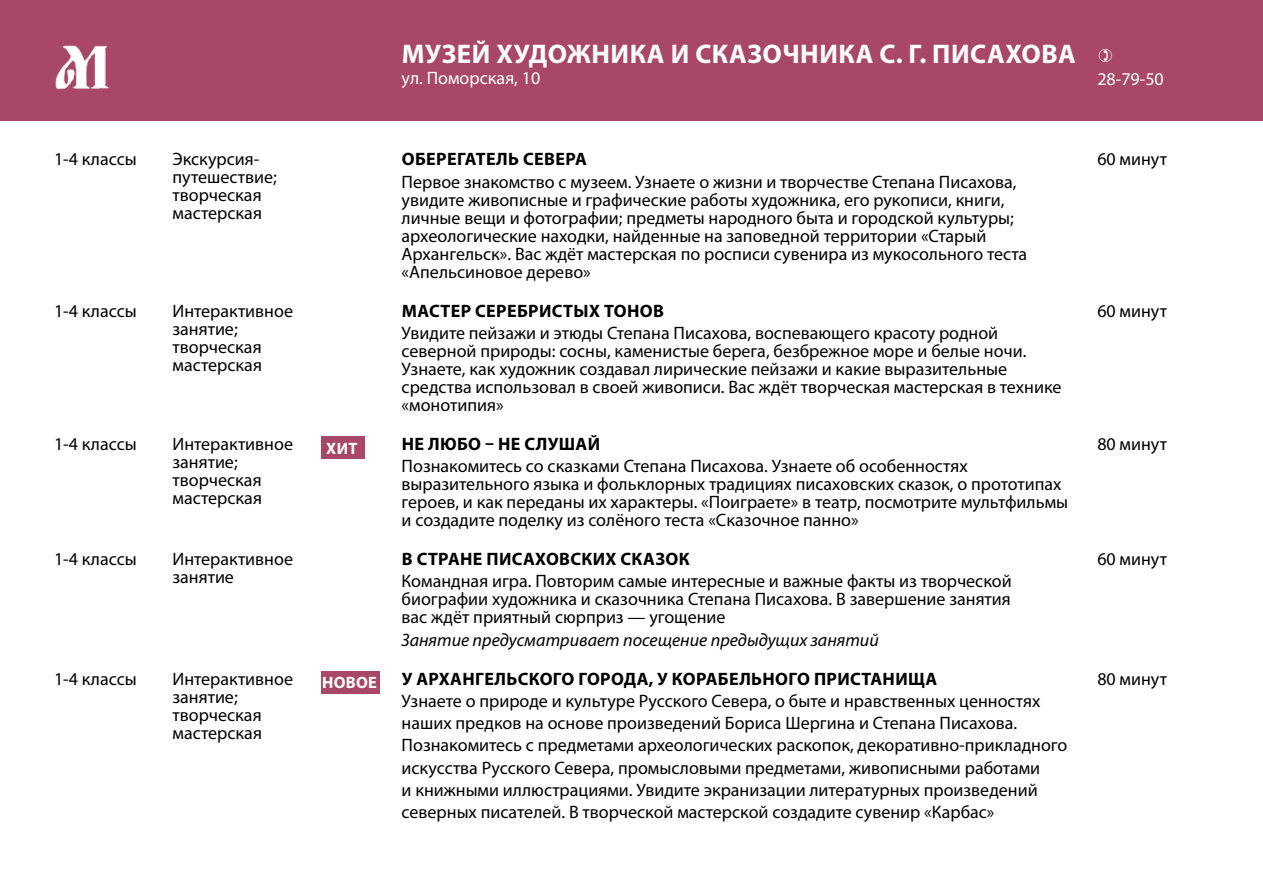
<style>
.page{position:relative;width:1263px;height:893px;background:#fff}
.page>*{position:absolute;margin:0;border:0;box-sizing:border-box;transform-origin:0 0}
.t1{font:700 27px "Myriad Pro";letter-spacing:.02em;color:#fff}
.t2{font:18px/18px "Myriad Pro";color:#000}
.t3{font:700 18px "Myriad Pro";letter-spacing:.02em;color:#000}
.t4{font:italic 18px "Myriad Pro";color:#000}
.t5{font:18px "Myriad Pro";color:#fff}
.t6{font:700 16.5px "Myriad Pro";letter-spacing:.02em;color:#fff}
</style>
<div class="page">
<div style="left:0;top:0;width:1263px;height:121px;background:#a84866"></div>
<img style="left:55px;top:45px;width:54px;height:45px">
<div style="left:321px;top:436px;width:43px;height:23px;background:#a84866"></div>
<div style="left:321px;top:671px;width:58px;height:23px;background:#a84866"></div>
<h1 class="t1" style="left:402px;top:36px;width:675px">МУЗЕЙ ХУДОЖНИКА И СКАЗОЧНИКА С. Г. ПИСАХОВА</h1>
<p class="t5" style="left:402px;top:66px;width:140px">ул. Поморская, 10</p>
<p class="t5" style="left:1097px;top:67px;width:68px">28-79-50</p>
<p class="t2" style="left:54px;top:150px;width:84px">1-4 классы</p>
<p class="t2" style="left:173px;top:150px;width:106px">Экскурсия&shy;путешествие; творческая мастерская</p>
<p class="t3" style="left:402px;top:147px;width:187px">ОБЕРЕГАТЕЛЬ СЕВЕРА</p>
<p class="t2" style="left:402px;top:172px;width:627px">Первое знакомство с музеем. Узнаете о жизни и творчестве Степана Писахова, увидите живописные и графические работы художника, его рукописи, книги, личные вещи и фотографии; предметы народного быта и городской культуры; археологические находки, найденные на заповедной территории «Старый Архангельск». Вас ждёт мастерская по росписи сувенира из мукосольного теста «Апельсиновое дерево»</p>
<p class="t2" style="left:54px;top:301px;width:84px">1-4 классы</p>
<p class="t2" style="left:173px;top:301px;width:122px">Интерактивное занятие; творческая мастерская</p>
<p class="t3" style="left:402px;top:299px;width:264px">МАСТЕР СЕРЕБРИСТЫХ ТОНОВ</p>
<p class="t2" style="left:402px;top:323px;width:661px">Увидите пейзажи и этюды Степана Писахова, воспевающего красоту родной северной природы: сосны, каменистые берега, безбрежное море и белые ночи.<br>Узнаете, как художник создавал лирические пейзажи и какие выразительные средства использовал в своей живописи. Вас ждёт творческая мастерская в технике «монотипия»</p>
<p class="t2" style="left:54px;top:435px;width:84px">1-4 классы</p>
<p class="t2" style="left:173px;top:435px;width:122px">Интерактивное занятие; творческая мастерская</p>
<p class="t6" style="left:326px;top:437px;width:33px">ХИТ</p>
<p class="t3" style="left:402px;top:432px;width:200px">НЕ ЛЮБО – НЕ СЛУШАЙ</p>
<p class="t2" style="left:402px;top:457px;width:668px">Познакомитесь со сказками Степана Писахова. Узнаете об особенностях выразительного языка и фольклорных традициях писаховских сказок, о прототипах героев, и как переданы их характеры. «Поиграете» в театр, посмотрите мультфильмы и создадите поделку из солёного теста «Сказочное панно»</p>
<p class="t2" style="left:54px;top:550px;width:84px">1-4 классы</p>
<p class="t2" style="left:173px;top:550px;width:122px">Интерактивное занятие</p>
<p class="t3" style="left:402px;top:547px;width:289px">В СТРАНЕ ПИСАХОВСКИХ СКАЗОК</p>
<p class="t2" style="left:402px;top:572px;width:612px;text-align:justify">Командная игра. Повторим самые интересные и важные факты из творческой биографии художника и сказочника Степана Писахова. В завершение занятия вас ждёт приятный сюрприз — угощение</p>
<p class="t4" style="left:402px;top:628px;width:479px">Занятие предусматривает посещение предыдущих занятий</p>
<p class="t2" style="left:54px;top:669px;width:84px">1-4 классы</p>
<p class="t2" style="left:173px;top:669px;width:122px">Интерактивное занятие; творческая мастерская</p>
<p class="t6" style="left:322px;top:672px;width:57px">НОВОЕ</p>
<p class="t3" style="left:402px;top:667px;width:537px">У АРХАНГЕЛЬСКОГО ГОРОДА, У КОРАБЕЛЬНОГО ПРИСТАНИЩА</p>
<p class="t2" style="left:402px;top:689px;width:667px;line-height:22.2px">Узнаете о природе и культуре Русского Севера, о быте и нравственных ценностях наших предков на основе произведений Бориса Шергина и Степана Писахова.<br>Познакомитесь с предметами археологических раскопок, декоративно-прикладного искусства Русского Севера, промысловыми предметами, живописными работами<br>и книжными иллюстрациями. Увидите экранизации литературных произведений северных писателей. В творческой мастерской создадите сувенир «Карбас»</p>
<p class="t2" style="left:1097px;top:150px;width:71px">60 минут</p>
<p class="t2" style="left:1097px;top:301px;width:71px">60 минут</p>
<p class="t2" style="left:1097px;top:435px;width:71px">80 минут</p>
<p class="t2" style="left:1097px;top:550px;width:71px">60 минут</p>
<p class="t2" style="left:1097px;top:669px;width:71px">80 минут</p>
</div>
